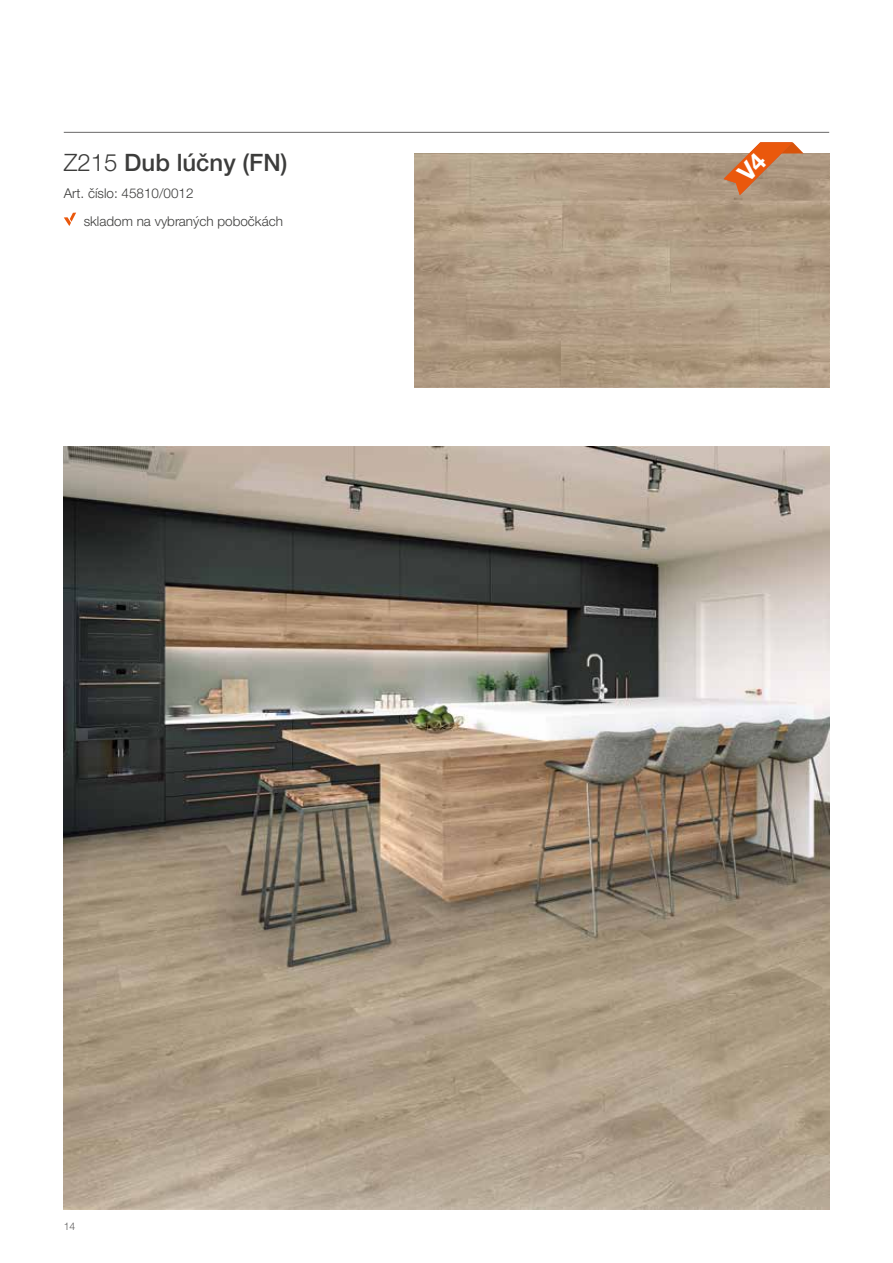
<style>
.page{position:relative;width:893px;height:1263px;background:#fff}
.page>*{position:absolute;margin:0;border:0;box-sizing:border-box;transform-origin:0 0}
.t1{font:500 24px "Helvetica Neue LTW1 G";color:#3c3c3b}
.t2{font:300 13.5px/27.8px "Helvetica Neue LTW1 G";color:#3c3c3b}
.t3{font:300 10.5px "Helvetica Neue LTW1 G";color:#5f5e5e}
.s1{font-weight:300}
</style>
<div class="page">
<hr style="left:64px;top:132px;width:765px;height:1px;background:#706f6f">
<img style="left:64px;top:446px;width:765px;height:764px">
<img style="left:414px;top:153px;width:415px;height:234px">
<svg style="left:64px;top:213px;width:12px;height:13px"></svg>
<svg style="left:724px;top:142px;width:80px;height:53px"></svg>
<h1 class="t1" style="left:64px;top:148px;width:225px"><span class="s1">Z215</span> Dub lúčny (FN)</h1>
<p class="t2" style="left:84px;top:180px;width:201px;text-indent:-20px">Art. číslo: 45810/0012<br>skladom na vybraných pobočkách</p>
<p class="t3" style="left:64px;top:1220px;width:13px">14</p>
</div>
